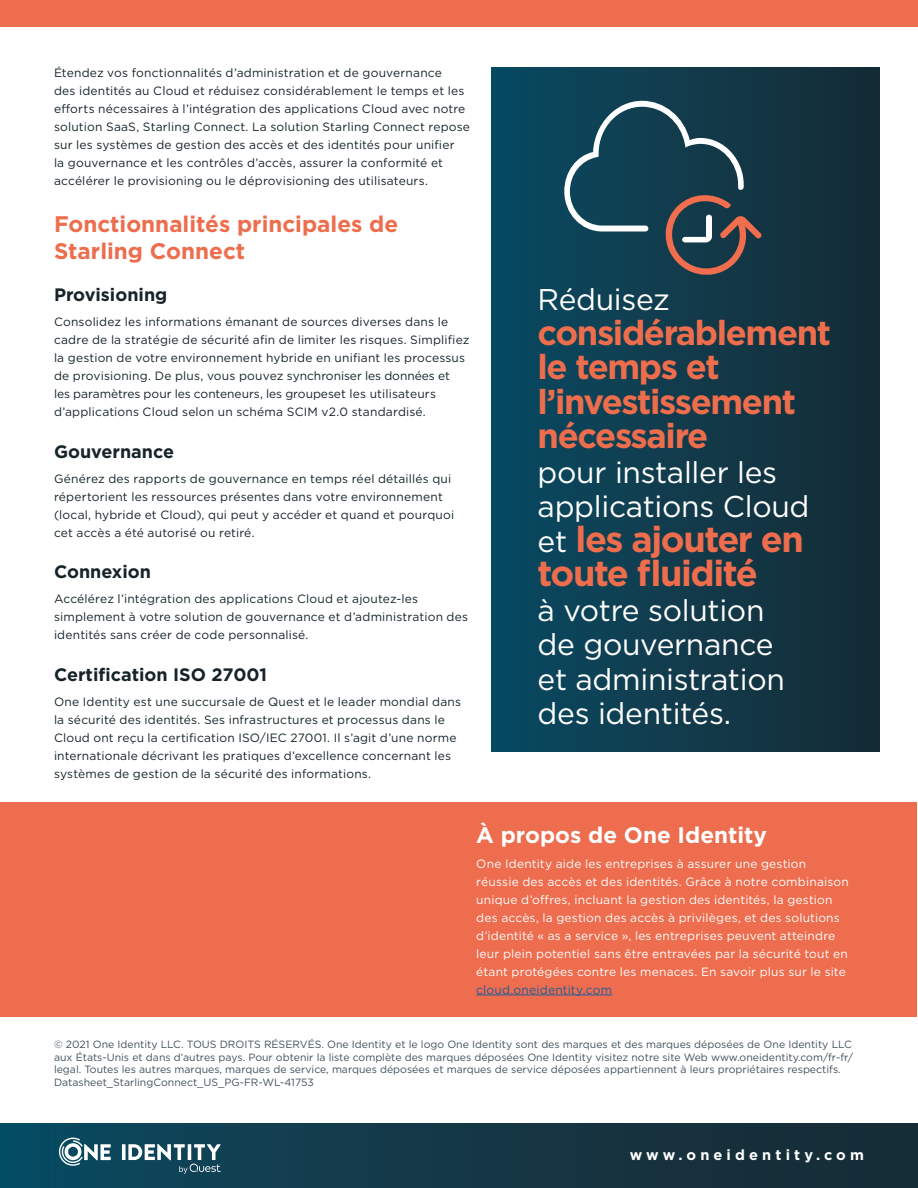
<style>
.page{position:relative;width:918px;height:1188px;background:#fff}
.page>*{position:absolute;margin:0;border:0;box-sizing:border-box;transform-origin:0 0}
.t1{font:700 36px/34.5px "Gotham";letter-spacing:-.04em;color:#ed6d4c}
.t2{font:700 34.5px/34.5px "Gotham";letter-spacing:-.04em;color:#ed6d4c}
.t3{font:30px/34.5px "Gotham";letter-spacing:-.01em;color:#fff}
.Paragraph_Header__OI{font:700 22.5px/27px "Gotham";color:#ed6d4c}
.Paragraph_Header__Wh{font:700 22.5px "Gotham";color:#fff}
.Body_Subheading__OI{font:700 18px "Gotham";color:#16242a}
.t4{font:700 14.55px "Gotham";letter-spacing:.285em;color:#fff}
.Body__OI_Black{font:12px/18px "Gotham";letter-spacing:.015em;color:#16242a}
.Body__White{font:12px/18px "Gotham";letter-spacing:.015em;color:#fff}
.t5{font:10.5px/12.6px "Gotham";color:#40525c;text-align:justify}
.s1{font-weight:400;font-size:30px;color:#fff}
.s2{color:#205d9e}
</style>
<div class="page">
<div style="left:0;top:1123px;width:918px;height:65px;background:linear-gradient(to right,#0b495f,#192932)"></div>
<div style="left:0;top:0;width:918px;height:27px;background:#ed6d4e"></div>
<div style="left:1px;top:802px;width:916px;height:215px;background:#ed6d4e"></div>
<svg style="left:122px;top:1144px;width:4px;height:16px"></svg>
<svg style="left:128px;top:1144px;width:93px;height:30px"></svg>
<svg style="left:59px;top:1138px;width:52px;height:28px"></svg>
<hr style="left:476px;top:995px;width:136px;height:1px;background:#205d9e">
<div style="left:491px;top:68px;width:388px;height:684px;background:linear-gradient(to right,#094a62,#162b35)"></div>
<svg style="left:564px;top:101px;width:198px;height:178px;background:#2b4c5a"></svg>
<p class="Body__OI_Black" style="left:54px;top:64px;width:418px">Étendez vos fonctionnalités d’administration et de gouvernance<br>des identités au Cloud et réduisez considérablement le temps et les efforts nécessaires à l’intégration des applications Cloud avec notre solution SaaS, Starling Connect. La solution Starling Connect repose sur les systèmes de gestion des accès et des identités pour unifier<br>la gouvernance et les contrôles d’accès, assurer la conformité et accélérer le provisioning ou le déprovisioning des utilisateurs.</p>
<p class="Paragraph_Header__OI" style="left:54px;top:211px;width:346px">Fonctionnalités principales de<br>Starling Connect</p>
<p class="Body_Subheading__OI" style="left:54px;top:283px;width:115px">Provisioning</p>
<p class="Body__OI_Black" style="left:54px;top:312px;width:417px">Consolidez les informations émanant de sources diverses dans le cadre de la stratégie de sécurité afin de limiter les risques. Simplifiez la gestion de votre environnement hybride en unifiant les processus de provisioning. De plus, vous pouvez synchroniser les données et<br>les paramètres pour les conteneurs, les groupeset les utilisateurs d’applications Cloud selon un schéma SCIM v2.0 standardisé.</p>
<p class="Body_Subheading__OI" style="left:54px;top:439px;width:122px">Gouvernance</p>
<p class="Body__OI_Black" style="left:54px;top:469px;width:402px">Générez des rapports de gouvernance en temps réel détaillés qui répertorient les ressources présentes dans votre environnement (local, hybride et Cloud), qui peut y accéder et quand et pourquoi cet accès a été autorisé ou retiré.</p>
<p class="Body_Subheading__OI" style="left:54px;top:560px;width:99px">Connexion</p>
<p class="Body__OI_Black" style="left:54px;top:590px;width:416px">Accélérez l’intégration des applications Cloud et ajoutez-les simplement à votre solution de gouvernance et d’administration des identités sans créer de code personnalisé.</p>
<p class="Body_Subheading__OI" style="left:54px;top:663px;width:215px">Certification ISO 27001</p>
<p class="Body__OI_Black" style="left:54px;top:692px;width:409px">One Identity est une succursale de Quest et le leader mondial dans la sécurité des identités. Ses infrastructures et processus dans le Cloud ont reçu la certification ISO/IEC 27001. Il s’agit d’une norme internationale décrivant les pratiques d’excellence concernant les systèmes de gestion de la sécurité des informations.</p>
<p class="t3" style="left:538px;top:282px;width:134px">Réduisez</p>
<p class="t2" style="left:538px;top:315px;width:295px">considérablement le temps et l’investissement nécessaire</p>
<p class="t3" style="left:538px;top:454px;width:273px">pour installer les applications Cloud</p>
<p class="t1" style="left:538px;top:522px;width:268px"><span class="s1">et</span> les ajouter en toute fluidité</p>
<p class="t3" style="left:538px;top:592px;width:249px">à votre solution de gouvernance et administration des identités.</p>
<p class="Paragraph_Header__Wh" style="left:476px;top:820px;width:292px">À propos de One Identity</p>
<p class="Body__White" style="left:476px;top:854px;width:374px">One Identity aide les entreprises à assurer une gestion réussie des accès et des identités. Grâce à notre combinaison unique d’offres, incluant la gestion des identités, la gestion des accès, la gestion des accès à privilèges, et des solutions d’identité « as a service », les entreprises peuvent atteindre leur plein potentiel sans être entravées par la sécurité tout en étant protégées contre les menaces. En savoir plus sur le site <span class="s2">cloud.oneidentity.com</span></p>
<p class="t5" style="left:54px;top:1038px;width:801px">© 2021 One Identity LLC. TOUS DROITS RÉSERVÉS. One Identity et le logo One Identity sont des marques et des marques déposées de One Identity LLC aux États-Unis et dans d’autres pays. Pour obtenir la liste complète des marques déposées One Identity visitez notre site Web www.oneidentity.com/fr-fr/ legal. Toutes les autres marques, marques de service, marques déposées et marques de service déposées appartiennent à leurs propriétaires respectifs.</p>
<p class="t5" style="left:54px;top:1076px;width:261px">Datasheet_StarlingConnect_US_PG-FR-WL-41753</p>
<p class="t4" style="left:630px;top:1146px;width:236px">www.oneidentity.com</p>
</div>
